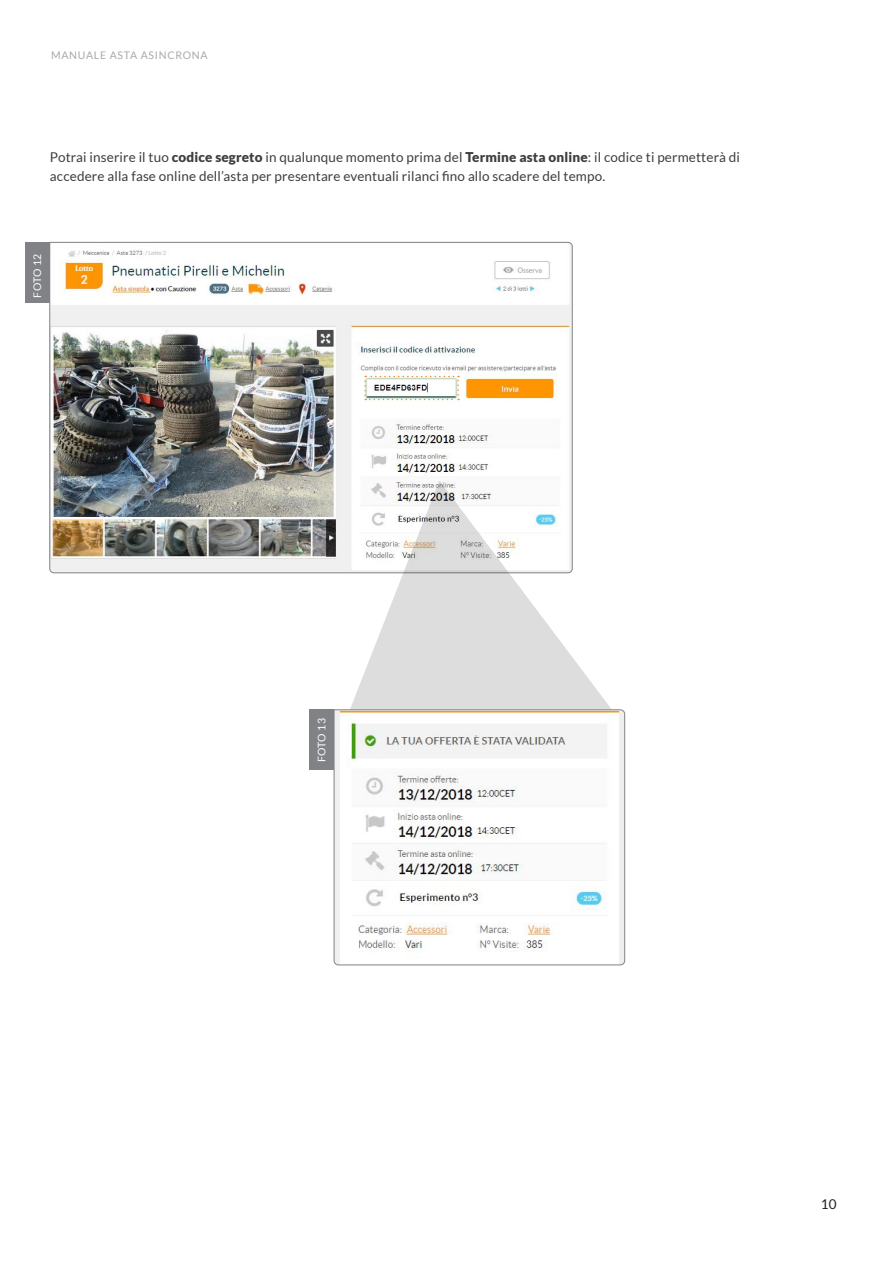
<style>
.page{position:relative;width:893px;height:1263px;background:#fff}
.page>*{position:absolute;margin:0;border:0;box-sizing:border-box;transform-origin:0 0}
.t1{font:13.5px/19.5px "Lato";letter-spacing:.01em;color:#3e3e3f}
.t2{font:13.5px "Lato";color:#231f20}
.t3{font:10.5px "Lato";letter-spacing:.07em;color:#a8a9ad}
.t4{font:10.5px "Lato";letter-spacing:.005em;color:#fff}
.s1{font-weight:900}
</style>
<div class="page">
<img style="left:49px;top:242px;width:524px;height:331px">
<div style="left:25px;top:242px;width:24px;height:61px;background:#808285"></div>
<svg style="left:343px;top:480px;width:268px;height:229px;fill:#dedddd"></svg>
<svg style="left:333px;top:709px;width:292px;height:257px"></svg>
<div style="left:310px;top:709px;width:24px;height:61px;background:#808285"></div>
<svg style="left:364px;top:376px;width:95px;height:24px"></svg>
<p class="t3" style="left:51px;top:50px;width:158px">MANUALE ASTA ASINCRONA</p>
<p class="t1" style="left:50px;top:147px;width:691px">Potrai inserire il tuo <span class="s1">codice segreto</span> in qualunque momento prima del <span class="s1">Termine asta online</span>: il codice ti permetterà di accedere alla fase online dell’asta per presentare eventuali rilanci fino allo scadere del tempo.</p>
<p class="t4" style="left:31px;top:298px;width:45px;rotate:-90deg">FOTO 12</p>
<p class="t4" style="left:316px;top:762px;width:45px;rotate:-90deg">FOTO 13</p>
<p class="t2" style="left:821px;top:1196px;width:17px">10</p>
</div>
